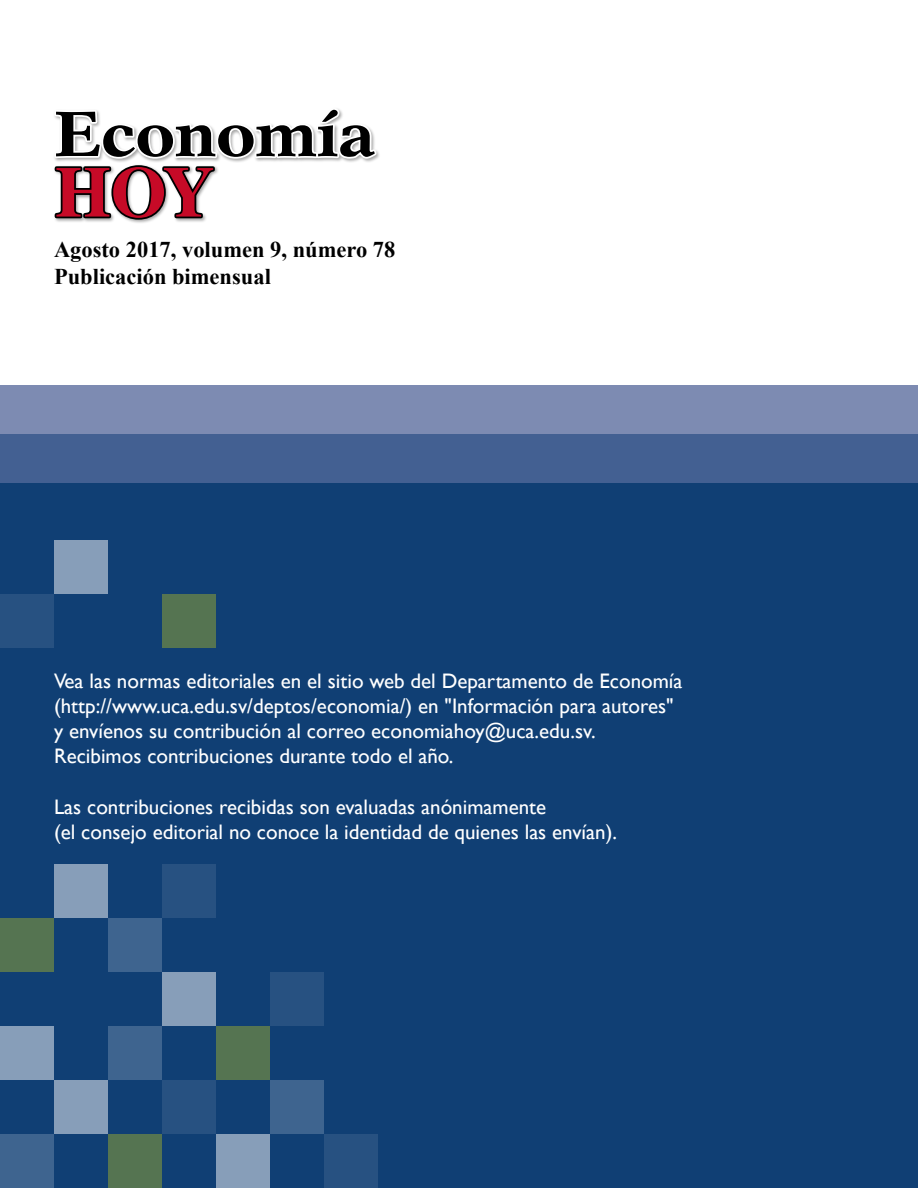
<style>
.page{position:relative;width:918px;height:1188px;background:#fff}
.page>*{position:absolute;margin:0;border:0;box-sizing:border-box;transform-origin:0 0}
.t1{font:700 71.7px "Times";color:#c60a27}
.t2{font:700 64.05px "New Aster";color:#000}
.t3{font:700 22.5px "Times New Roman";color:#000}
.TEXTO_CONTENIDO{font:21px "Gill Sans";color:#fff}
</style>
<div class="page">
<div style="left:0;top:386px;width:918px;height:802px;background:#7d8bb2"></div>
<div style="left:0;top:434px;width:918px;height:754px;background:#436092"></div>
<div style="left:0;top:484px;width:918px;height:704px;background:#103f74"></div>
<div style="left:108px;top:1026px;width:54px;height:54px;background:#3e648f"></div>
<div style="left:0;top:1134px;width:54px;height:54px;background:#3e648f"></div>
<div style="left:54px;top:1080px;width:54px;height:54px;background:#879eb9"></div>
<div style="left:0;top:1026px;width:54px;height:54px;background:#879eb9"></div>
<div style="left:216px;top:1134px;width:54px;height:54px;background:#879eb9"></div>
<div style="left:162px;top:1080px;width:54px;height:54px;background:#275181"></div>
<div style="left:0;top:918px;width:54px;height:54px;background:#557451"></div>
<div style="left:324px;top:1134px;width:54px;height:54px;background:#275181"></div>
<div style="left:270px;top:1080px;width:54px;height:54px;background:#3e648f"></div>
<div style="left:216px;top:1026px;width:54px;height:54px;background:#557451"></div>
<div style="left:108px;top:1134px;width:54px;height:54px;background:#557451"></div>
<div style="left:108px;top:918px;width:54px;height:54px;background:#3e648f"></div>
<div style="left:0;top:594px;width:54px;height:54px;background:#275181"></div>
<div style="left:54px;top:540px;width:54px;height:54px;background:#879eb9"></div>
<div style="left:162px;top:972px;width:54px;height:54px;background:#879eb9"></div>
<div style="left:54px;top:864px;width:54px;height:54px;background:#879eb9"></div>
<div style="left:162px;top:594px;width:54px;height:54px;background:#557451"></div>
<div style="left:270px;top:972px;width:54px;height:54px;background:#275181"></div>
<div style="left:162px;top:864px;width:54px;height:54px;background:#275181"></div>
<div style="left:53px;top:107px;width:328px;height:117px;background:#000;opacity:.35"></div>
<svg style="left:53px;top:107px;width:326px;height:114px"></svg>
<p class="t2" style="left:54px;top:95px;width:323px">Economía</p>
<p class="t1" style="left:55px;top:150px;width:161px">HOY</p>
<p class="t3" style="left:54px;top:234px;width:343px">Agosto 2017, volumen 9, número 78</p>
<p class="t3" style="left:54px;top:261px;width:218px">Publicación bimensual</p>
<p class="TEXTO_CONTENIDO" style="left:54px;top:668px;width:630px">Vea las normas editoriales en el sitio web del Departamento de Economía</p>
<p class="TEXTO_CONTENIDO" style="left:54px;top:694px;width:621px">(http://www.uca.edu.sv/deptos/economia/) en "Información para autores"</p>
<p class="TEXTO_CONTENIDO" style="left:54px;top:719px;width:543px">y envíenos su contribución al correo economiahoy@uca.edu.sv.</p>
<p class="TEXTO_CONTENIDO" style="left:54px;top:744px;width:401px">Recibimos contribuciones durante todo el año.</p>
<p class="TEXTO_CONTENIDO" style="left:54px;top:794px;width:494px">Las contribuciones recibidas son evaluadas anónimamente</p>
<p class="TEXTO_CONTENIDO" style="left:54px;top:820px;width:565px">(el consejo editorial no conoce la identidad de quienes las envían).</p>
</div>
